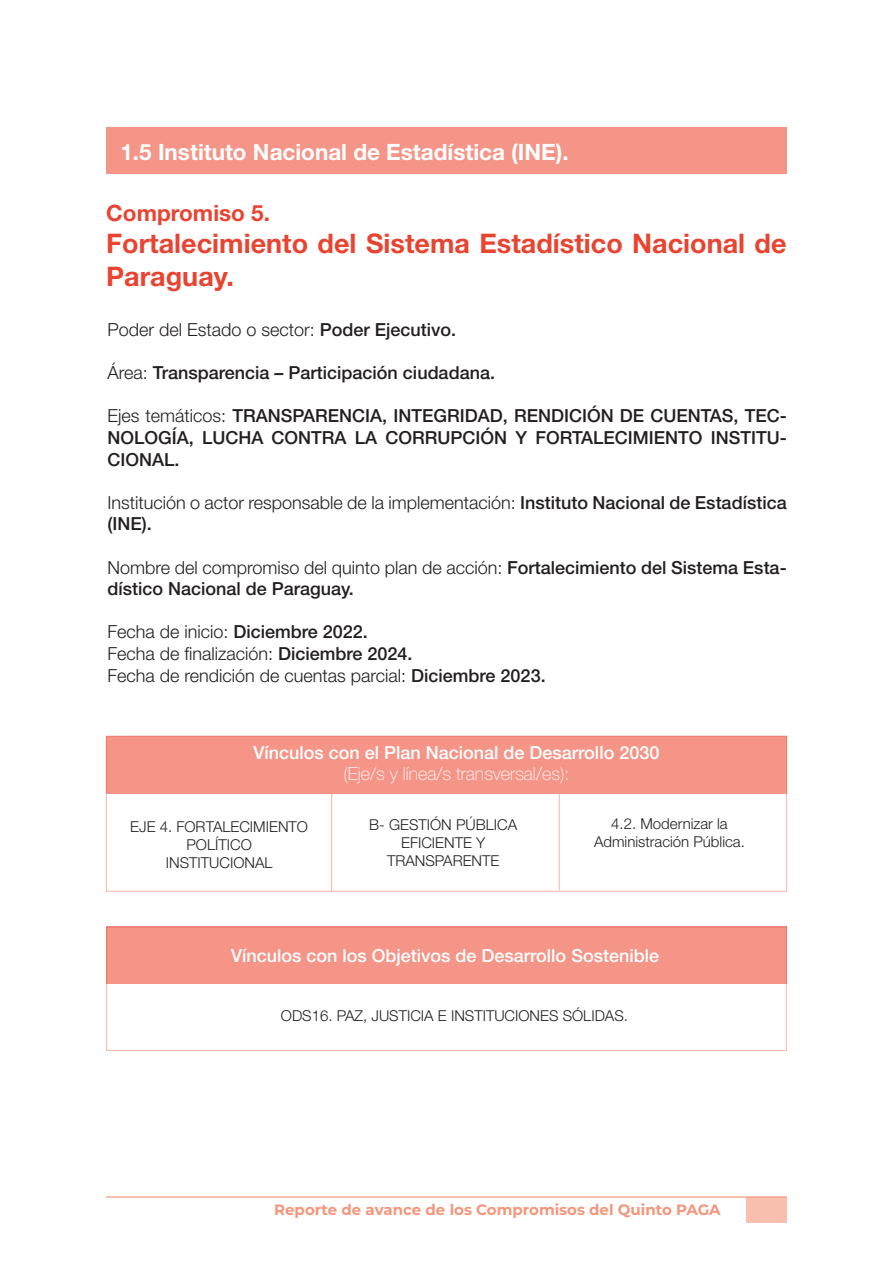
<style>
.page{position:relative;width:893px;height:1263px;background:#fff}
.page>*{position:absolute;margin:0;border:0;box-sizing:border-box;transform-origin:0 0}
.t1{font:700 27px/32.4px "Helvetica Neue";color:#e84431}
.t2{font:700 22.5px "Helvetica Neue";color:#fff}
.t3{font:700 22.5px "Helvetica Neue";color:#e84431}
.t4{font:500 18px/21.6px "Helvetica Neue LT Std";color:#231f20;text-align:justify}
.t5{font:300 18px/21.6px "Helvetica Neue LT Std";color:#231f20}
.t6{font:500 18px "Helvetica Neue";color:#fff}
.t7{font:100 18px "Helvetica Neue";color:#fff}
.t8{font:300 15px/18px "Helvetica Neue";color:#231f20;text-align:center}
.t9{font:700 15px "Montserrat";color:#f5967b}
.s1{font-weight:500}
.s2{font-weight:300}
</style>
<div class="page">
<div style="left:746px;top:1197px;width:40px;height:26px;background:#f9c0af"></div>
<hr style="left:106px;top:1196px;width:680px;height:1px;background:#f5967b">
<div style="left:106px;top:128px;width:681px;height:46px;background:#f59588"></div>
<div style="left:106px;top:736px;width:681px;height:57px;background:#f59588"></div>
<div style="left:106px;top:926px;width:681px;height:58px;background:#f59588"></div>
<hr style="left:331px;top:793px;width:1px;height:98px;background:#e84431">
<hr style="left:559px;top:793px;width:1px;height:97px;background:#e84431">
<p class="t2" style="left:120px;top:138px;width:450px">1.5 Instituto Nacional de Estadística (INE).</p>
<p class="t3" style="left:106px;top:199px;width:165px">Compromiso 5.</p>
<p class="t1" style="left:106px;top:227px;width:682px">Fortalecimiento del Sistema Estadístico Nacional de<br>Paraguay.</p>
<p class="t5" style="left:107px;top:318px;width:350px">Poder del Estado o sector: <span class="s1">Poder Ejecutivo.</span></p>
<p class="t4" style="left:107px;top:362px;width:389px"><span class="s2">Área:</span> Transparencia – Participación ciudadana.</p>
<p class="t4" style="left:107px;top:405px;width:681px"><span class="s2">Ejes temáticos:</span> TRANSPARENCIA, INTEGRIDAD, RENDICIÓN DE CUENTAS, TEC-NOLOGÍA, LUCHA CONTRA LA CORRUPCIÓN Y FORTALECIMIENTO INSTITU-CIONAL.</p>
<p class="t5" style="left:107px;top:491px;width:681px">Institución o actor responsable de la implementación: <span class="s1">Instituto Nacional de Estadística (INE).</span></p>
<p class="t4" style="left:107px;top:556px;width:681px"><span class="s2">Nombre del compromiso del quinto plan de acción:</span> Fortalecimiento del Sistema Esta&shy;dístico Nacional de Paraguay.</p>
<p class="t5" style="left:107px;top:621px;width:262px">Fecha de inicio: <span class="s1">Diciembre 2022.</span></p>
<p class="t5" style="left:107px;top:642px;width:307px">Fecha de finalización: <span class="s1">Diciembre 2024.</span></p>
<p class="t5" style="left:107px;top:664px;width:440px">Fecha de rendición de cuentas parcial: <span class="s1">Diciembre 2023.</span></p>
<p class="t6" style="left:253px;top:741px;width:407px">Vínculos con el Plan Nacional de Desarrollo 2030</p>
<p class="t7" style="left:343px;top:764px;width:227px">(Eje/s y línea/s transversal/es):</p>
<p class="t8" style="left:130px;top:817px;width:179px">EJE 4. FORTALECIMIENTO<br>POLÍTICO</p>
<p class="t8" style="left:166px;top:853px;width:108px">INSTITUCIONAL</p>
<p class="t8" style="left:369px;top:815px;width:149px">B- GESTIÓN PÚBLICA<br>EFICIENTE Y<br>TRANSPARENTE</p>
<p class="t8" style="left:594px;top:814px;width:152px">4.2. Modernizar la<br>Administración Pública.</p>
<p class="t6" style="left:231px;top:944px;width:429px">Vínculos con los Objetivos de Desarrollo Sostenible</p>
<p class="t8" style="left:281px;top:1006px;width:349px">ODS16. PAZ, JUSTICIA E INSTITUCIONES SÓLIDAS.</p>
<p class="t9" style="left:274px;top:1199px;width:448px">Reporte de avance de los Compromisos del Quinto PAGA</p>
</div>
